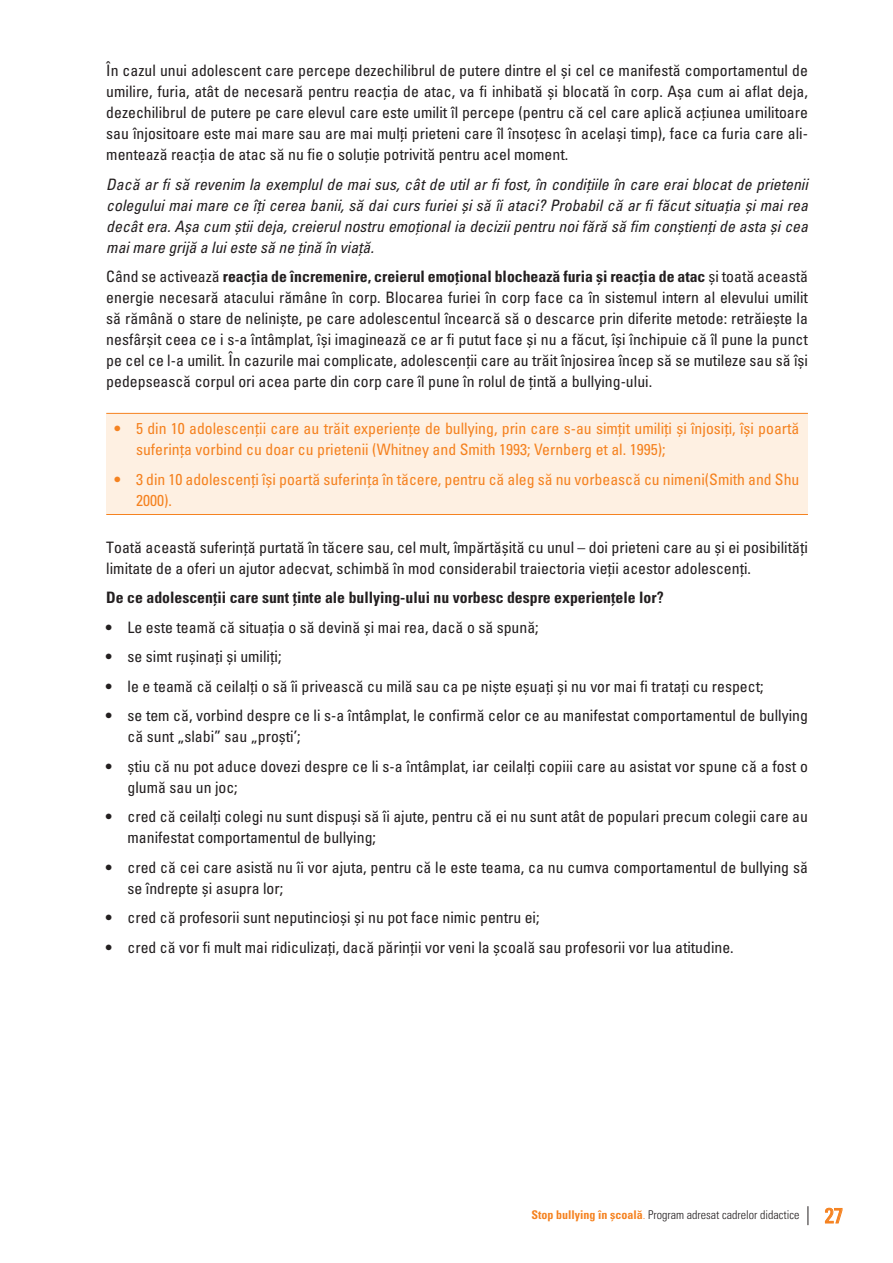
<style>
.page{position:relative;width:893px;height:1263px;background:#fff}
.page>*{position:absolute;margin:0;border:0;box-sizing:border-box;transform-origin:0 0}
.t1{font:condensed 15.75px/21px "Univers LTCYR 57";color:#231f20}
.t2{font:15.75px/21px "Univers LTCYR 57 Condensed Obl";color:#231f20;text-align:justify}
.t3{font:condensed 15.75px/21px "Univers LTCYR 57";color:#f58220}
.t4{font:15.75px "Univers LTCYR 67 Bold Cond";color:#231f20}
.t5{font:12px "Univers LTCYR 47 Light Cond";color:#231f20}
.s1{font-family:"Univers LTCYR 57";font-stretch:condensed}
.s2{font-family:"Univers LTCYR 67 Bold Cond";color:#f58220}
.s3{color:#f58220}
.s4{font-family:"Univers LTCYR 57";font-stretch:condensed;font-size:21px;color:#f58220}
</style>
<div class="page">
<svg style="left:825px;top:1207px;width:18px;height:17px"></svg>
<svg style="left:807px;top:1206px;width:1px;height:19px"></svg>
<div style="left:106px;top:413px;width:702px;height:101px;background:#fef0e2"></div>
<hr style="left:106px;top:413px;width:702px;height:1px;background:#f58220">
<hr style="left:106px;top:514px;width:702px;height:1px;background:#f58220">
<p class="t1" style="left:106px;top:60px;width:703px;text-align:justify">În cazul unui adolescent care percepe dezechilibrul de putere dintre el și cel ce manifestă comportamentul de umilire, furia, atât de necesară pentru reacția de atac, va fi inhibată și blocată în corp. Așa cum ai aflat deja, dezechilibrul de putere pe care elevul care este umilit îl percepe (pentru că cel care aplică acțiunea umilitoare sau înjositoare este mai mare sau are mai mulți prieteni care îl însoțesc în același timp), face ca furia care ali&shy;mentează reacția de atac să nu fie o soluție potrivită pentru acel moment.</p>
<p class="t2" style="left:106px;top:173px;width:703px">Dacă ar fi să revenim la exemplul de mai sus, cât de util ar fi fost, în condițiile în care erai blocat de prietenii colegului mai mare ce îți cerea banii, să dai curs furiei și să îi ataci? Probabil că ar fi făcut situația și mai rea decât era. Așa cum știi deja, creierul nostru emoțional ia decizii pentru noi fără să fim conștienți de asta și cea mai mare grijă a lui este să ne țină în viață.</p>
<p class="t4" style="left:106px;top:267px;width:703px"><span class="s1">Când se activează</span> reacția de încremenire, creierul emoțional blochează furia și reacția de atac <span class="s1">și toată această</span></p>
<p class="t1" style="left:106px;top:287px;width:703px;text-align:justify">energie necesară atacului rămâne în corp. Blocarea furiei în corp face ca în sistemul intern al elevului umilit să rămână o stare de neliniște, pe care adolescentul încearcă să o descarce prin diferite metode: retrăiește la nesfârșit ceea ce i s-a întâmplat, își imaginează ce ar fi putut face și nu a făcut, își închipuie că îl pune la punct pe cel ce l-a umilit. În cazurile mai complicate, adolescenții care au trăit înjosirea încep să se mutileze sau să își pedepsească corpul ori acea parte din corp care îl pune în rolul de țintă a bullying-ului.</p>
<p class="t3" style="left:136px;top:418px;width:665px;text-indent:-21px">• 5 din 10 adolescenții care au trăit experiențe de bullying, prin care s-au simțit umiliți și înjosiți, își poartă suferința vorbind cu doar cu prietenii (Whitney and Smith 1993; Vernberg et al. 1995);</p>
<p class="t3" style="left:136px;top:468px;width:665px;text-indent:-21px">• 3 din 10 adolescenți își poartă suferința în tăcere, pentru că aleg să nu vorbească cu nimeni(Smith and Shu<br>2000).</p>
<p class="t1" style="left:106px;top:536px;width:703px">Toată această suferință purtată în tăcere sau, cel mult, împărtășită cu unul – doi prieteni care au și ei posibilități limitate de a oferi un ajutor adecvat, schimbă în mod considerabil traiectoria vieții acestor adolescenți.</p>
<p class="t4" style="left:106px;top:588px;width:559px">De ce adolescenții care sunt ținte ale bullying-ului nu vorbesc despre experiențele lor?</p>
<p class="t1" style="left:106px;top:616px;width:434px">• Le este teamă că situația o să devină și mai rea, dacă o să spună;</p>
<p class="t1" style="left:106px;top:646px;width:177px">• se simt rușinați și umiliți;</p>
<p class="t1" style="left:106px;top:675px;width:659px">• le e teamă că ceilalți o să îi privească cu milă sau ca pe niște eșuați și nu vor mai fi tratați cu respect;</p>
<p class="t1" style="left:128px;top:705px;width:682px;text-indent:-21px">• se tem că, vorbind despre ce li s-a întâmplat, le confirmă celor ce au manifestat comportamentul de bullying că sunt „slabi” sau „proști’;</p>
<p class="t1" style="left:128px;top:755px;width:682px;text-indent:-21px">• știu că nu pot aduce dovezi despre ce li s-a întâmplat, iar ceilalți copiii care au asistat vor spune că a fost o glumă sau un joc;</p>
<p class="t1" style="left:128px;top:806px;width:682px;text-indent:-21px">• cred că ceilalți colegi nu sunt dispuși să îi ajute, pentru că ei nu sunt atât de populari precum colegii care au manifestat comportamentul de bullying;</p>
<p class="t1" style="left:128px;top:856px;width:682px;text-indent:-21px">• cred că cei care asistă nu îi vor ajuta, pentru că le este teama, ca nu cumva comportamentul de bullying să se îndrepte și asupra lor;</p>
<p class="t1" style="left:106px;top:907px;width:435px">• cred că profesorii sunt neputincioși și nu pot face nimic pentru ei;</p>
<p class="t1" style="left:106px;top:936px;width:629px">• cred că vor fi mult mai ridiculizați, dacă părinții vor veni la școală sau profesorii vor lua atitudine.</p>
<p class="t5" style="left:531px;top:1206px;width:313px"><span class="s2">Stop bullying în școală</span><span class="s3">.</span> Program adresat cadrelor didactice <span class="s4">27</span></p>
</div>
